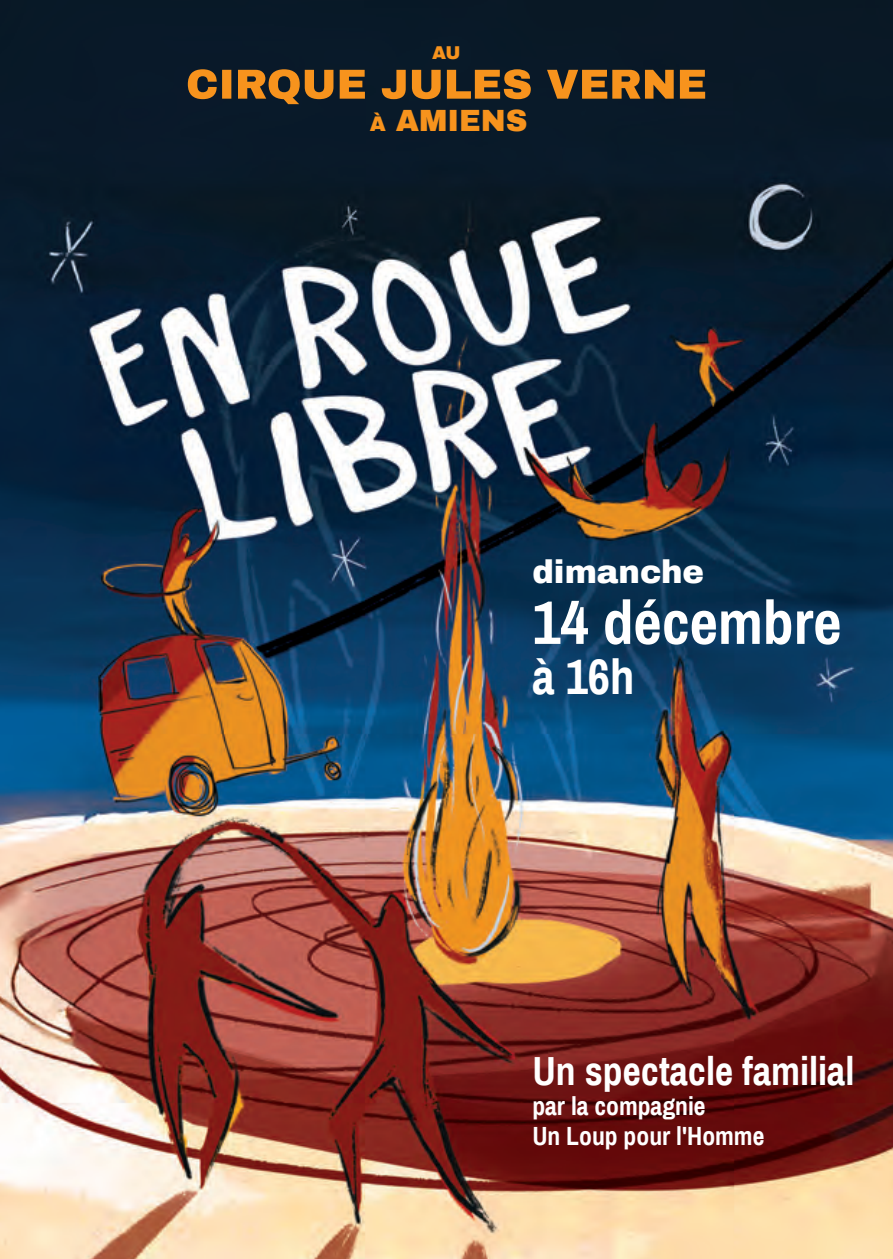
<style>
.page{position:relative;width:893px;height:1259px;background:#fff}
.page>*{position:absolute;margin:0;border:0;box-sizing:border-box;transform-origin:0 0}
.t1{font:700 61.8px "Archivo Narrow";color:#fff}
.t2{font:700 48.6px "Archivo Narrow";color:#fff}
.t3{font:700 39.6px "Archivo Narrow";color:#fff}
.t4{font:900 32.4px "Archivo";color:#fff}
.t5{font:900 30px "Archivo";color:#f7931d}
.t6{font:700 25.8px "Archivo Narrow";color:#fff}
.t7{font:900 18px "Archivo";color:#f7931d}
.s1{font-size:20.7px}
</style>
<div class="page">
<img style="left:0;top:0;width:893px;height:1259px">
<svg style="left:188px;top:69px;width:517px;height:35px;background:#7a5323"></svg>
<p class="t7" style="left:432px;top:41px;width:30px">AU</p>
<p class="t5" style="left:370px;top:103px;width:159px"><span class="s1">À</span> AMIENS</p>
<p class="t4" style="left:532px;top:552px;width:173px">dimanche</p>
<p class="t1" style="left:532px;top:579px;width:311px">14 décembre</p>
<p class="t2" style="left:532px;top:643px;width:104px">à 16h</p>
<p class="t3" style="left:532px;top:1043px;width:324px">Un spectacle familial</p>
<p class="t6" style="left:532px;top:1088px;width:175px">par la compagnie</p>
<p class="t6" style="left:532px;top:1118px;width:233px">Un Loup pour l'Homme</p>
</div>
